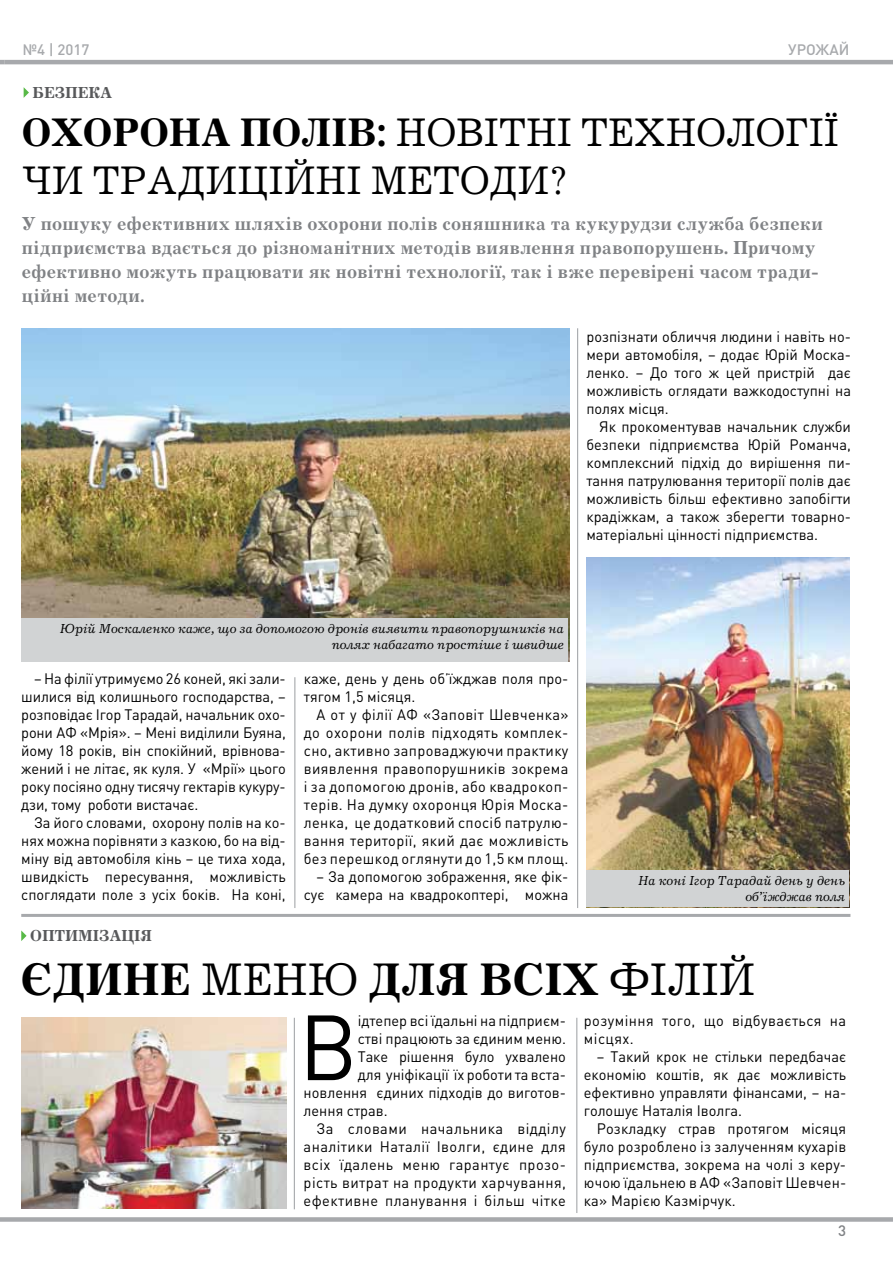
<style>
.page{position:relative;width:893px;height:1263px;background:#fff}
.page>*{position:absolute;margin:0;border:0;box-sizing:border-box;transform-origin:0 0}
.t1{font:90.9px "DIN Pro";color:#000}
.t2{font:700 47.25px "Journal C";color:#000;scale:.95 1}
.t3{font:41.25px/48px "Journal C";color:#000;scale:.95 1}
.t4{font:700 19.5px/24px "Journal C";letter-spacing:.02em;color:#808285;scale:.95 1}
.t5{font:700 16.5px "Journal C";color:#58595b;scale:.95 1}
.t6{font:15px/18px "DIN Pro";color:#000;text-align:justify}
.t7{font:15px/18px "DIN Pro";letter-spacing:.03em;color:#000}
.t8{font:500 15px "DIN Pro";color:#a7a9ac}
.t9{font:500 15px "DIN Pro";color:#808285}
.t10{font:italic 13.5px/16.5px "Journal C";color:#000;text-align:right}
.s1{font-weight:700}
.s2{font-weight:400}
</style>
<div class="page">
<div style="left:0;top:1217px;width:893px;height:5px;background:#a7a9ac"></div>
<svg style="left:21px;top:930px;width:6px;height:11px"></svg>
<hr style="left:21px;top:914px;width:829px;height:3px;background:#a7a9ac">
<svg style="left:0;top:60px;width:5px;height:4px"></svg>
<hr style="left:5px;top:60px;width:888px;height:4px;background:#a7a9ac">
<svg style="left:24px;top:87px;width:5px;height:11px"></svg>
<img style="left:21px;top:1018px;width:265px;height:191px">
<hr style="left:577px;top:328px;width:1px;height:580px;background:#a7a9ac">
<hr style="left:294px;top:677px;width:1px;height:231px;background:#a7a9ac">
<hr style="left:576px;top:1018px;width:1px;height:195px;background:#a7a9ac">
<hr style="left:294px;top:1018px;width:1px;height:191px;background:#a7a9ac">
<img style="left:22px;top:328px;width:547px;height:334px">
<img style="left:586px;top:557px;width:263px;height:314px">
<div style="left:22px;top:618px;width:546px;height:44px;background:#d1d3d4"></div>
<div style="left:586px;top:871px;width:263px;height:36px;background:#d1d3d4"></div>
<p class="t8" style="left:23px;top:39px;width:68px">№4 | 2017</p>
<p class="t8" style="left:788px;top:39px;width:63px">урожай</p>
<p class="t5" style="left:33px;top:83px;width:85px">безпека</p>
<h3 class="t3" style="left:22px;top:110px;width:862px"><span class="s1">Охорона полів:</span> новітні технології чи традиційні методи?</h3>
<p class="t4" style="left:22px;top:212px;width:845px">У пошуку ефективних шляхів охорони полів соняшника та кукурудзи служба безпеки підприємства вдається до різноманітних методів виявлення правопорушень. Причому ефективно можуть працювати як новітні технології, так і вже перевірені часом тради&shy;ційні методи.</p>
<p class="t6" style="left:586px;top:327px;width:266px">розпізнати обличчя людини і навіть но&shy;мери автомобіля, – додає Юрій Моска&shy;ленко. – До того ж цей пристрій дає можливість оглядати важкодоступні на полях місця.</p>
<p class="t6" style="left:586px;top:417px;width:266px;text-indent:13px">Як прокоментував начальник служби безпеки підприємства Юрій Романча, комплексний підхід до вирішення пи&shy;тання патрулювання території полів дає можливість більш ефективно запобігти крадіжкам, а також зберегти товарно&shy;матеріальні цінності підприємства.</p>
<p class="t10" style="left:60px;top:620px;width:505px">Юрій Москаленко каже, що за допомогою дронів виявити правопорушників на полях набагато простіше і швидше</p>
<p class="t6" style="left:21px;top:669px;width:266px;text-indent:13px">– На філії утримуємо 26 коней, які зали&shy;шилися від колишнього господарства, – розповідає Ігор Тарадай, начальник охо&shy;рони АФ «Мрія». – Мені виділили Буяна, йому 18 років, він спокійний, врівнова&shy;жений і не літає, як куля. У «Мрії» цього року посіяно одну тисячу гектарів кукуру&shy;дзи, тому роботи вистачає.</p>
<p class="t6" style="left:21px;top:813px;width:266px;text-indent:13px">За його словами, охорону полів на ко&shy;нях можна порівняти з казкою, бо на від&shy;міну від автомобіля кінь – це тиха хода, швидкість пересування, можливість споглядати поле з усіх боків. На коні,</p>
<p class="t5" style="left:30px;top:926px;width:130px">оптимізація</p>
<p class="t6" style="left:304px;top:669px;width:266px">каже, день у день об’їжджав поля про&shy;тягом 1,5 місяця.</p>
<p class="t6" style="left:304px;top:705px;width:266px;text-indent:13px">А от у філії АФ «Заповіт Шевченка» до охорони полів підходять комплек&shy;сно, активно запроваджуючи практику виявлення правопорушників зокрема і за допомогою дронів, або квадрокоп&shy;терів. На думку охоронця Юрія Моска&shy;ленка, це додатковий спосіб патрулю&shy;вання території, який дає можливість без перешкод оглянути до 1,5 км площ.</p>
<p class="t6" style="left:304px;top:867px;width:266px;text-align:right">– За допомогою зображення, яке фік&shy;сує камера на квадрокоптері, можна</p>
<p class="t10" style="left:638px;top:873px;width:208px">На коні Ігор Тарадай день у день об’їжджав поля</p>
<h2 class="t2" style="left:21px;top:952px;width:775px">Єдине <span class="s2">меню</span> для всіх <span class="s2">філій</span></h2>
<h1 class="t1" style="left:299px;top:985px;width:60px">В</h1>
<p class="t6" style="left:358px;top:1011px;width:210px">ідтепер всі їдальні на підприєм-</p>
<p class="t6" style="left:358px;top:1029px;width:210px">стві працюють за єдиним меню.</p>
<p class="t6" style="left:358px;top:1047px;width:210px">Таке рішення було ухвалено</p>
<p class="t6" style="left:358px;top:1065px;width:210px">для уніфікації їх роботи та вста-</p>
<p class="t6" style="left:304px;top:1083px;width:264px">новлення єдиних підходів до виготов-</p>
<p class="t6" style="left:304px;top:1101px;width:85px">лення страв.</p>
<p class="t7" style="left:316px;top:1119px;width:251px">За словами начальника відділу</p>
<p class="t7" style="left:304px;top:1137px;width:264px">аналітики Наталії Іволги, єдине для</p>
<p class="t7" style="left:304px;top:1155px;width:264px">всіх їдалень меню гарантує прозо-</p>
<p class="t7" style="left:304px;top:1173px;width:264px">рість витрат на продукти харчування,</p>
<p class="t7" style="left:304px;top:1191px;width:264px">ефективне планування і більш чітке</p>
<p class="t7" style="left:584px;top:1011px;width:264px">розуміння того, що відбувається на місцях.</p>
<p class="t6" style="left:584px;top:1047px;width:264px;text-indent:13px">– Такий крок не стільки передбачає економію коштів, як дає можливість ефективно управляти фінансами, – на&shy;голошує Наталія Іволга.</p>
<p class="t6" style="left:584px;top:1119px;width:264px;text-indent:13px">Розкладку страв протягом місяця було розроблено із залученням кухарів підприємства, зокрема на чолі з керу&shy;ючою їдальнею в АФ «Заповіт Шевчен&shy;ка» Марією Казмірчук.</p>
<p class="t9" style="left:838px;top:1220px;width:9px">3</p>
</div>
